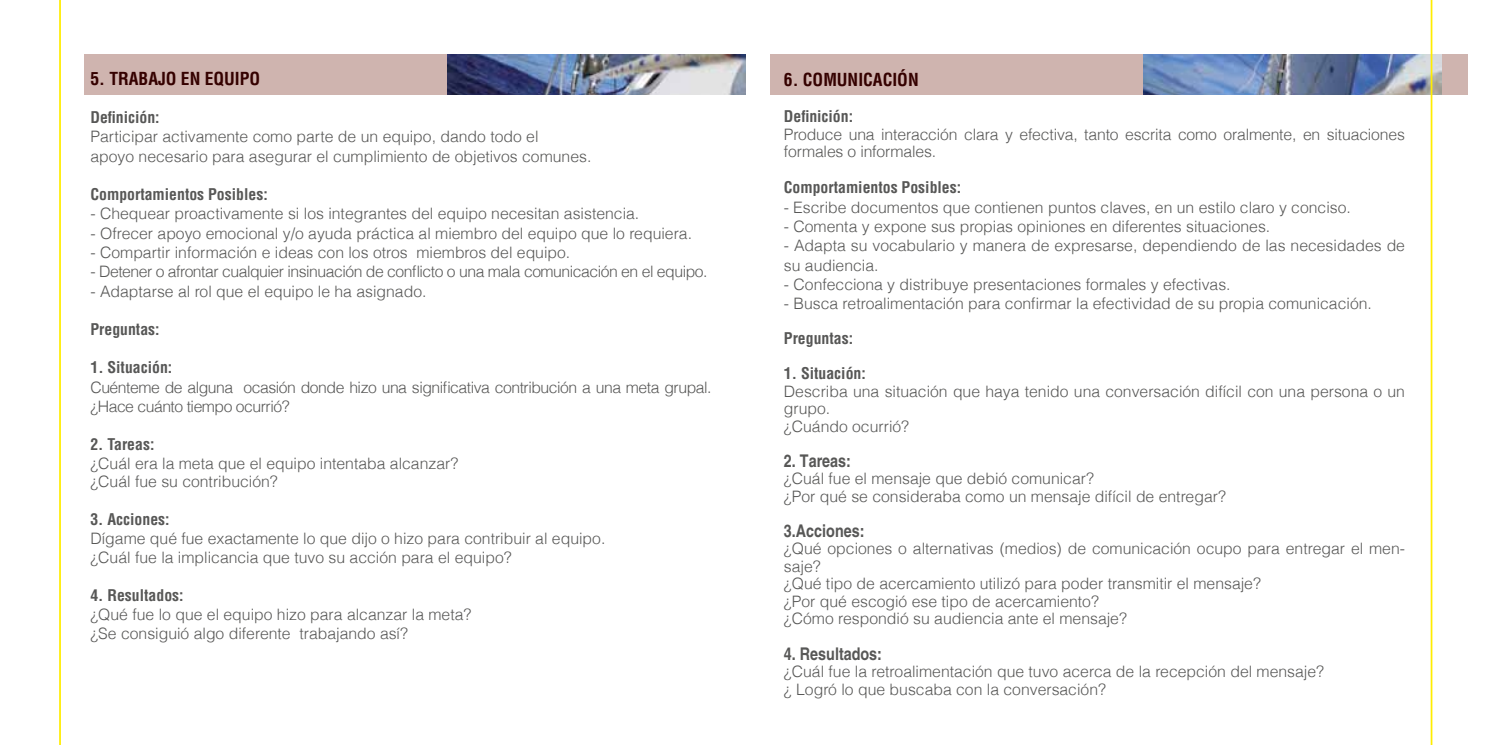
<style>
.page{position:relative;width:1489px;height:745px;background:#fff}
.page>*{position:absolute;margin:0;border:0;box-sizing:border-box;transform-origin:0 0}
.t1{font:700 condensed 17.5px "Helvetica";color:#575756}
.t2{font:700 condensed 17.5px "Helvetica";color:#350100}
.t3{font:300 15.75px/17.5px "Helvetica";color:#575756}
.t4{font:300 15.75px/19.2px "Helvetica";letter-spacing:-.03em;color:#575756}
.t5{font:700 condensed 15.75px "Helvetica";color:#575756}
</style>
<div class="page">
<div style="left:84px;top:55px;width:661px;height:40px;background:#cfb4af"></div>
<div style="left:770px;top:55px;width:697px;height:40px;background:#cfb4af"></div>
<img style="left:447px;top:55px;width:298px;height:40px">
<img style="left:1143px;top:55px;width:298px;height:40px">
<hr style="left:1430px;top:0;width:2px;height:744px;background:#ffed00">
<hr style="left:59px;top:0;width:2px;height:744px;background:#ffed00">
<p class="t2" style="left:90px;top:68px;width:171px">5. TRABAJO EN EQUIPO</p>
<p class="t5" style="left:90px;top:108px;width:71px">Definición:</p>
<p class="t3" style="left:90px;top:127px;width:502px;line-height:19.2px">Participar activamente como parte de un equipo, dando todo el<br>apoyo necesario para asegurar el cumplimiento de objetivos comunes.</p>
<p class="t5" style="left:90px;top:185px;width:179px">Comportamientos Posibles:</p>
<p class="t3" style="left:90px;top:205px;width:550px">- Chequear proactivamente si los integrantes del equipo necesitan asistencia.</p>
<p class="t3" style="left:90px;top:224px;width:603px">- Ofrecer apoyo emocional y/o ayuda práctica al miembro del equipo que lo requiera.</p>
<p class="t3" style="left:90px;top:243px;width:481px">- Compartir información e ideas con los otros miembros del equipo.</p>
<p class="t4" style="left:90px;top:262px;width:618px">- Detener o afrontar cualquier insinuación de conflicto o una mala comunicación en el equipo.</p>
<p class="t3" style="left:90px;top:282px;width:337px">- Adaptarse al rol que el equipo le ha asignado.</p>
<p class="t5" style="left:90px;top:319px;width:71px">Preguntas:</p>
<p class="t5" style="left:90px;top:357px;width:83px">1. Situación:</p>
<p class="t4" style="left:90px;top:377px;width:622px">Cuénteme de alguna ocasión donde hizo una significativa contribución a una meta grupal. ¿Hace cuánto tiempo ocurrió?</p>
<p class="t5" style="left:90px;top:434px;width:66px">2. Tareas:</p>
<p class="t3" style="left:90px;top:453px;width:369px;line-height:18.9px">¿Cuál era la meta que el equipo intentaba alcanzar? ¿Cuál fue su contribución?</p>
<p class="t5" style="left:90px;top:509px;width:81px">3. Acciones:</p>
<p class="t3" style="left:90px;top:528px;width:516px;line-height:18.9px">Dígame qué fue exactamente lo que dijo o hizo para contribuir al equipo. ¿Cuál fue la implicancia que tuvo su acción para el equipo?</p>
<p class="t5" style="left:90px;top:585px;width:95px">4. Resultados:</p>
<p class="t3" style="left:90px;top:604px;width:382px;line-height:18.9px">¿Qué fue lo que el equipo hizo para alcanzar la meta? ¿Se consiguió algo diferente trabajando así?</p>
<p class="t2" style="left:784px;top:68px;width:136px">6. COMUNICACIÓN</p>
<p class="t5" style="left:784px;top:107px;width:71px">Definición:</p>
<p class="t3" style="left:783px;top:125px;width:622px">Produce una interacción clara y efectiva, tanto escrita como oralmente, en situaciones formales o informales.</p>
<p class="t5" style="left:783px;top:178px;width:179px">Comportamientos Posibles:</p>
<p class="t3" style="left:783px;top:198px;width:568px">- Escribe documentos que contienen puntos claves, en un estilo claro y conciso.</p>
<p class="t3" style="left:783px;top:217px;width:488px">- Comenta y expone sus propias opiniones en diferentes situaciones.</p>
<p class="t3" style="left:783px;top:236px;width:622px;line-height:19.2px">- Adapta su vocabulario y manera de expresarse, dependiendo de las necesidades de su audiencia.</p>
<p class="t3" style="left:784px;top:275px;width:448px">- Confecciona y distribuye presentaciones formales y efectivas.</p>
<p class="t3" style="left:784px;top:294px;width:589px">- Busca retroalimentación para confirmar la efectividad de su propia comunicación.</p>
<p class="t5" style="left:784px;top:328px;width:71px">Preguntas:</p>
<p class="t5" style="left:784px;top:363px;width:83px">1. Situación:</p>
<p class="t3" style="left:783px;top:382px;width:622px">Describa una situación que haya tenido una conversación difícil con una persona o un grupo.<br>¿Cuándo ocurrió?</p>
<p class="t1" style="left:784px;top:449px;width:69px">2. Tareas:</p>
<p class="t3" style="left:784px;top:469px;width:443px">¿Cuál fue el mensaje que debió comunicar?<br>¿Por qué se consideraba como un mensaje difícil de entregar?</p>
<p class="t1" style="left:784px;top:519px;width:82px">3.Acciones:</p>
<p class="t3" style="left:784px;top:539px;width:622px">¿Qué opciones o alternativas (medios) de comunicación ocupo para entregar el men&shy;saje?<br>¿Qué tipo de acercamiento utilizó para poder transmitir el mensaje?<br>¿Por qué escogió ese tipo de acercamiento?<br>¿Cómo respondió su audiencia ante el mensaje?</p>
<p class="t1" style="left:784px;top:642px;width:100px">4. Resultados:</p>
<p class="t3" style="left:784px;top:662px;width:541px">¿Cuál fue la retroalimentación que tuvo acerca de la recepción del mensaje? ¿ Logró lo que buscaba con la conversación?</p>
</div>
